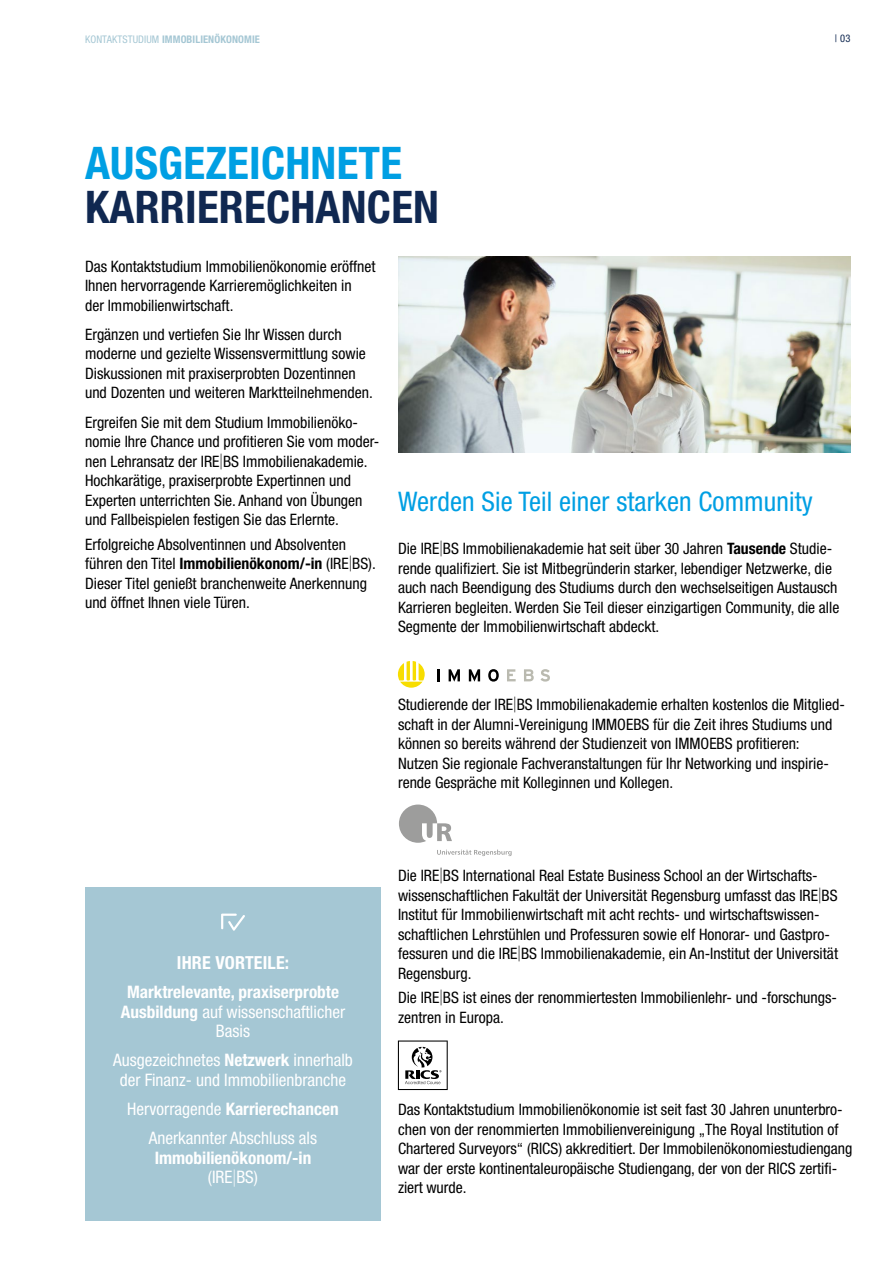
<style>
.page{position:relative;width:893px;height:1263px;background:#fff}
.page>*{position:absolute;margin:0;border:0;box-sizing:border-box;transform-origin:0 0}
.t1{font:700 condensed 45px "Helvetica Neue LT Pro";letter-spacing:.005em;color:#102851}
.t2{font:700 condensed 45px "Helvetica Neue LT Pro";letter-spacing:.005em;color:#009fe3}
.t3{font:condensed 27px "Helvetica Neue LT Pro";letter-spacing:.005em;color:#009fe3}
.t4{font:700 condensed 18px "Helvetica Neue LT Pro";letter-spacing:.01em;color:#fff}
.t5{font:condensed 17.25px/19.5px "Helvetica Neue LT Pro";color:#fff;text-align:center}
.t6{font:700 condensed 17.25px/19.5px "Helvetica Neue LT Pro";color:#fff;text-align:center}
.t7{font:condensed 15.75px/19.5px "Helvetica Neue LT Pro";color:#000}
.t8{font:700 condensed 10.5px "Helvetica Neue LT Pro";letter-spacing:.01em;color:#a5c7d4}
.t9{font:condensed 10.5px "Helvetica Neue LT Pro";color:#102851}
.s1{font-weight:400}
.s2{font-weight:100;font-stretch:normal}
.s3{font-weight:700}
</style>
<div class="page">
<img style="left:398px;top:256px;width:452px;height:196px">
<div style="left:85px;top:887px;width:296px;height:333px;background:#a5c7d4"></div>
<svg style="left:221px;top:913px;width:24px;height:18px"></svg>
<svg style="left:437px;top:669px;width:3px;height:12px"></svg>
<svg style="left:449px;top:669px;width:11px;height:13px"></svg>
<svg style="left:469px;top:669px;width:11px;height:13px"></svg>
<svg style="left:488px;top:669px;width:11px;height:13px"></svg>
<svg style="left:507px;top:669px;width:9px;height:12px"></svg>
<svg style="left:524px;top:669px;width:10px;height:12px"></svg>
<svg style="left:540px;top:669px;width:10px;height:13px"></svg>
<svg style="left:398px;top:661px;width:27px;height:27px"></svg>
<svg style="left:437px;top:849px;width:75px;height:7px"></svg>
<svg style="left:399px;top:804px;width:53px;height:39px"></svg>
<svg style="left:398px;top:1040px;width:50px;height:50px"></svg>
<p class="t8" style="left:85px;top:32px;width:176px"><span class="s1">KONTAKTSTUDIUM</span> IMMOBILIENÖKONOMIE</p>
<h1 class="t2" style="left:85px;top:136px;width:318px">AUSGEZEICHNETE</h1>
<h1 class="t1" style="left:85px;top:180px;width:355px">KARRIERECHANCEN</h1>
<p class="t9" style="left:835px;top:32px;width:17px">| 03</p>
<p class="t7" style="left:85px;top:256px;width:292px">Das Kontaktstudium Immobilienökonomie eröffnet<br>Ihnen hervorragende Karrieremöglichkeiten in<br>der Immobilienwirtschaft.</p>
<p class="t7" style="left:85px;top:324px;width:289px">Ergänzen und vertiefen Sie Ihr Wissen durch moderne und gezielte Wissensvermittlung sowie Diskussionen mit praxiserprobten Dozentinnen und Dozenten und weiteren Marktteilnehmenden.</p>
<p class="t7" style="left:85px;top:412px;width:296px">Ergreifen Sie mit dem Studium Immobilienöko&shy;nomie Ihre Chance und profitieren Sie vom moder&shy;nen Lehransatz der IRE<span class="s2">|</span>BS Immobilienakademie.<br>Hochkarätige, praxiserprobte Expertinnen und Experten unterrichten Sie. Anhand von Übungen und Fallbeispielen festigen Sie das Erlernte.</p>
<p class="t7" style="left:85px;top:534px;width:292px">Erfolgreiche Absolventinnen und Absolventen führen den Titel <span class="s3">Immobilienökonom/-in</span> (IRE<span class="s2">|</span>BS).<br>Dieser Titel genießt branchenweite Anerkennung und öffnet Ihnen viele Türen.</p>
<h2 class="t3" style="left:398px;top:485px;width:416px">Werden Sie Teil einer starken Community</h2>
<p class="t7" style="left:398px;top:539px;width:443px">Die IRE<span class="s2">|</span>BS Immobilienakademie hat seit über 30 Jahren <span class="s3">Tausende</span> Studie&shy;rende qualifiziert. Sie ist Mitbegründerin starker, lebendiger Netzwerke, die auch nach Beendigung des Studiums durch den wechselseitigen Austausch Karrieren begleiten. Werden Sie Teil dieser einzigartigen Community, die alle Segmente der Immobilienwirtschaft abdeckt.</p>
<p class="t7" style="left:398px;top:695px;width:448px">Studierende der IRE<span class="s2">|</span>BS Immobilienakademie erhalten kostenlos die Mitglied&shy;schaft in der Alumni-Vereinigung IMMOEBS für die Zeit ihres Studiums und können so bereits während der Studienzeit von IMMOEBS profitieren:<br>Nutzen Sie regionale Fachveranstaltungen für Ihr Networking und inspirie&shy;rende Gespräche mit Kolleginnen und Kollegen.</p>
<p class="t4" style="left:177px;top:951px;width:114px">IHRE VORTEILE:</p>
<p class="t6" style="left:121px;top:982px;width:226px">Marktrelevante, praxiserprobte<br>Ausbildung <span class="s1">auf wissenschaftlicher<br>Basis</span></p>
<p class="t5" style="left:113px;top:1050px;width:241px">Ausgezeichnetes <span class="s3">Netzwerk</span> innerhalb der Finanz- und Immobilienbranche</p>
<p class="t5" style="left:127px;top:1094px;width:213px;line-height:29.2px">Hervorragende <span class="s3">Karrierechancen<br></span>Anerkannter Abschluss als</p>
<p class="t6" style="left:155px;top:1148px;width:158px">Immobilienökonom/-in <span class="s1">(IRE</span><span class="s2">|</span><span class="s1">BS)</span></p>
<p class="t7" style="left:398px;top:866px;width:442px">Die IRE<span class="s2">|</span>BS International Real Estate Business School an der Wirtschafts&shy;wissenschaftlichen Fakultät der Universität Regensburg umfasst das IRE<span class="s2">|</span>BS Institut für Immobilienwirtschaft mit acht rechts- und wirtschaftswissen&shy;schaftlichen Lehrstühlen und Professuren sowie elf Honorar- und Gastpro&shy;fessuren und die IRE<span class="s2">|</span>BS Immobilienakademie, ein An-Institut der Universität Regensburg.</p>
<p class="t7" style="left:398px;top:987px;width:441px">Die IRE<span class="s2">|</span>BS ist eines der renommiertesten Immobilienlehr- und -forschungs&shy;zentren in Europa.</p>
<p class="t7" style="left:398px;top:1100px;width:456px">Das Kontaktstudium Immobilienökonomie ist seit fast 30 Jahren ununterbro&shy;chen von der renommierten Immobilienvereinigung „The Royal Institution of Chartered Surveyors“ (RICS) akkreditiert. Der Immobilenökonomiestudiengang war der erste kontinentaleuropäische Studiengang, der von der RICS zertifi&shy;ziert wurde.</p>
</div>
